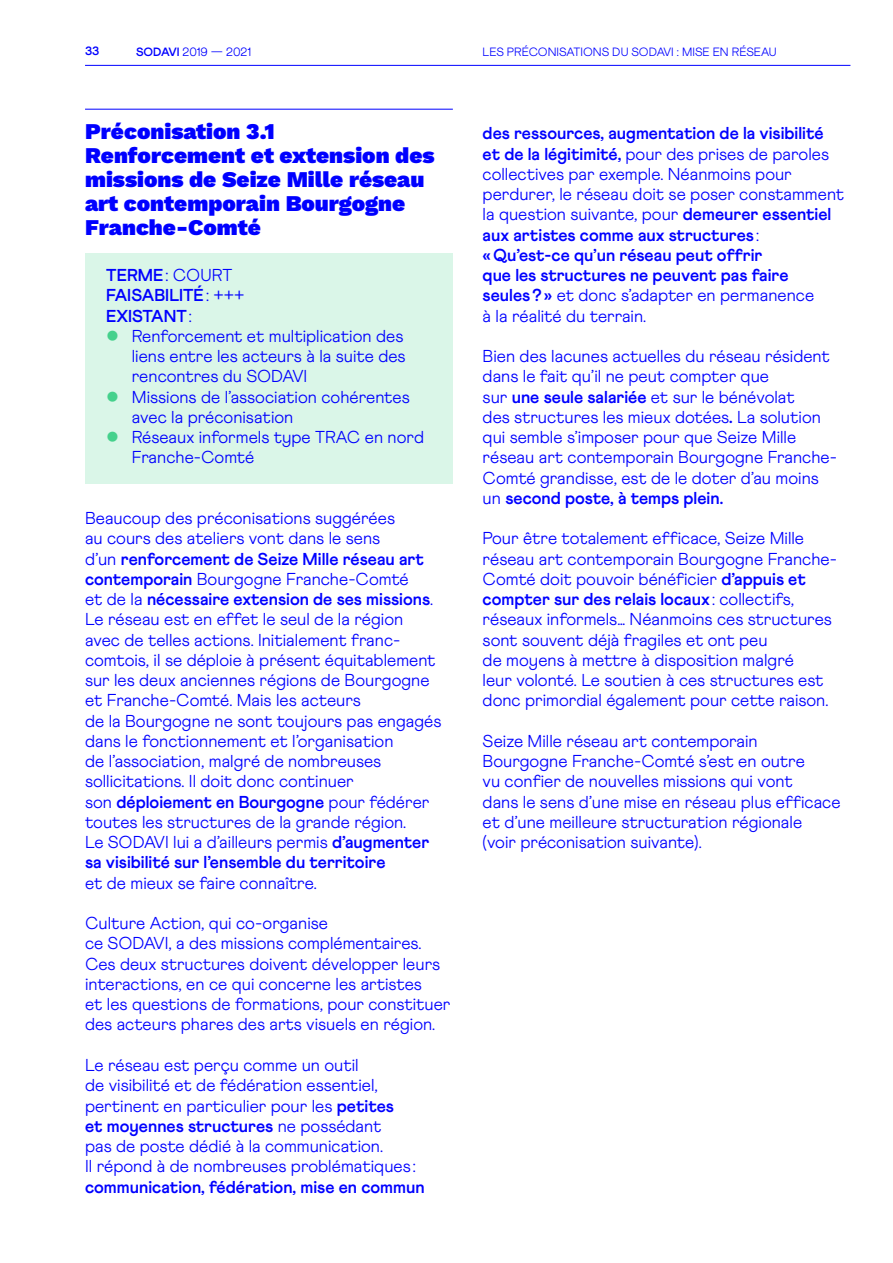
<style>
.page{position:relative;width:893px;height:1263px;background:#fff}
.page>*{position:absolute;margin:0;border:0;box-sizing:border-box;transform-origin:0 0}
.t1{font:900 22.5px/24px "Work Sans";color:#00f}
.t2{font:300 17.25px/20.2px "Athletics";color:#00f}
.t3{font:700 17.25px/20.2px "Athletics";color:#00f}
.t4{font:300 12px "Athletics";color:#00f}
.t5{font:700 12px "Athletics";color:#00f}
.s1{font-weight:700}
.s2{font-weight:300}
</style>
<div class="page">
<hr style="left:85px;top:65px;width:765px;height:1px;background:#00f">
<div style="left:85px;top:253px;width:368px;height:231px;background:#daf6e8"></div>
<hr style="left:85px;top:109px;width:368px;height:1px;background:#00f">
<p class="t5" style="left:85px;top:44px;width:16px">33</p>
<p class="t4" style="left:136px;top:45px;width:117px"><span class="s1">SODAVI</span> 2019 — 2021</p>
<p class="t4" style="left:483px;top:45px;width:296px">LES PRÉCONISATIONS DU SODAVI : MISE EN RÉSEAU</p>
<h1 class="t1" style="left:85px;top:121px;width:351px">Préconisation 3.1<br>Renforcement et extension des missions de Seize Mille réseau art contemporain Bourgogne<br>Franche-Comté</h1>
<p class="t3" style="left:106px;top:265px;width:140px">TERME<span class="s2">: COURT<br></span>FAISABILITÉ<span class="s2">: +++<br></span>EXISTANT<span class="s2">:</span></p>
<p class="t2" style="left:132px;top:326px;width:294px">Renforcement et multiplication des liens entre les acteurs à la suite des rencontres du SODAVI<br>Missions de l’association cohérentes avec la préconisation<br>Réseaux informels type TRAC en nord<br>Franche-Comté</p>
<p class="t2" style="left:85px;top:508px;width:358px">Beaucoup des préconisations suggérées<br>au cours des ateliers vont dans le sens<br>d’un <span class="s1">renforcement de Seize Mille réseau art contemporain</span> Bourgogne Franche-Comté<br>et de la <span class="s1">nécessaire extension de ses missions</span>.<br>Le réseau est en effet le seul de la région avec de telles actions. Initialement franc&shy;comtois, il se déploie à présent équitablement sur les deux anciennes régions de Bourgogne et Franche-Comté. Mais les acteurs<br>de la Bourgogne ne sont toujours pas engagés dans le fonctionnement et l’organisation<br>de l’association, malgré de nombreuses sollicitations. Il doit donc continuer<br>son <span class="s1">déploiement en Bourgogne</span> pour fédérer toutes les structures de la grande région.<br>Le SODAVI lui a d’ailleurs permis <span class="s1">d’augmenter sa visibilité sur l’ensemble du territoire</span></p>
<p class="t2" style="left:85px;top:873px;width:233px">et de mieux se faire connaître.</p>
<p class="t2" style="left:85px;top:913px;width:367px">Culture Action, qui co-organise<br>ce SODAVI, a des missions complémentaires.<br>Ces deux structures doivent développer leurs interactions, en ce qui concerne les artistes<br>et les questions de formations, pour constituer des acteurs phares des arts visuels en région.</p>
<p class="t2" style="left:85px;top:1055px;width:332px">Le réseau est perçu comme un outil<br>de visibilité et de fédération essentiel, pertinent en particulier pour les <span class="s1">petites<br>et moyennes structures</span> ne possédant<br>pas de poste dédié à la communication.<br>Il répond à de nombreuses problématiques :</p>
<p class="t3" style="left:85px;top:1176px;width:341px">communication, fédération, mise en commun</p>
<p class="t3" style="left:483px;top:123px;width:363px">des ressources, augmentation de la visibilité et de la légitimité, <span class="s2">pour des prises de paroles collectives par exemple. Néanmoins pour perdurer, le réseau doit se poser constamment la question suivante, pour</span> demeurer essentiel aux artistes comme aux structures <span class="s2">: </span>«Qu’est-ce qu’un réseau peut offrir<br>que les structures ne peuvent pas faire seules?» <span class="s2">et donc s’adapter en permanence<br>à la réalité du terrain.</span></p>
<p class="t2" style="left:483px;top:346px;width:356px">Bien des lacunes actuelles du réseau résident dans le fait qu’il ne peut compter que<br>sur <span class="s1">une seule salariée</span> et sur le bénévolat<br>des structures les mieux dotées<span class="s1">.</span> La solution qui semble s’imposer pour que Seize Mille réseau art contemporain Bourgogne Franche-Comté grandisse, est de le doter d’au moins un <span class="s1">second poste, à temps plein.</span></p>
<p class="t2" style="left:483px;top:528px;width:356px">Pour être totalement efficace, Seize Mille réseau art contemporain Bourgogne Franche-Comté doit pouvoir bénéficier <span class="s1">d’appuis et compter sur des relais locaux</span>: collectifs, réseaux informels… Néanmoins ces structures sont souvent déjà fragiles et ont peu<br>de moyens à mettre à disposition malgré<br>leur volonté. Le soutien à ces structures est donc primordial également pour cette raison.</p>
<p class="t2" style="left:483px;top:731px;width:359px">Seize Mille réseau art contemporain Bourgogne Franche-Comté s’est en outre<br>vu confier de nouvelles missions qui vont<br>dans le sens d’une mise en réseau plus efficace et d’une meilleure structuration régionale<br>(voir préconisation suivante).</p>
</div>
